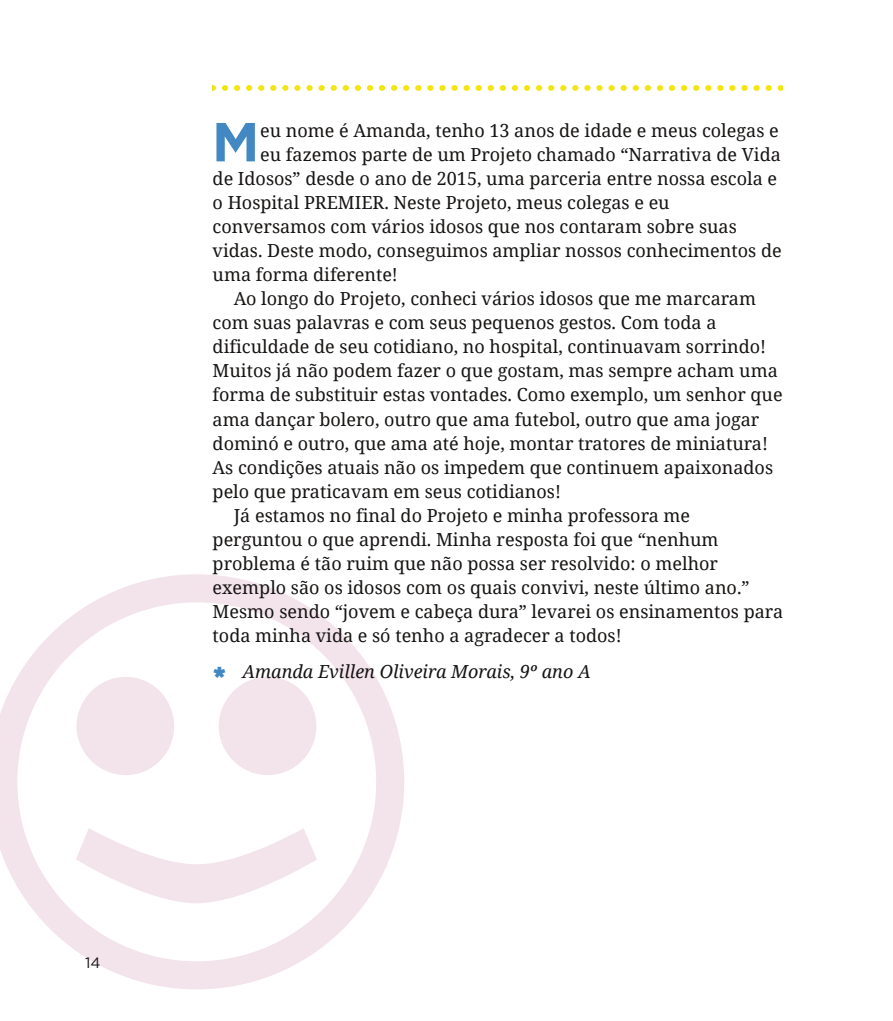
<style>
.page{position:relative;width:893px;height:1021px;background:#fff}
.page>*{position:absolute;margin:0;border:0;box-sizing:border-box;transform-origin:0 0}
.t1{font:700 54.9px "Gotham";color:#4288c3}
.t2{font:18px "Noto Serif";color:#161413}
.t3{font:italic 18px "Noto Serif";color:#161413}
.t4{font:15px "Gotham";color:#161413}
</style>
<div class="page">
<svg style="left:0;top:574px;width:404px;height:415px"></svg>
<svg style="left:213px;top:85px;width:569px;height:6px"></svg>
<svg style="left:214px;top:666px;width:12px;height:11px"></svg>
<p class="t4" style="left:85px;top:955px;width:17px">14</p>
<h1 class="t1" style="left:212px;top:117px;width:49px">M</h1>
<p class="t2" style="left:260px;top:118px;width:520px">eu nome é Amanda, tenho 13 anos de idade e meus colegas e</p>
<p class="t2" style="left:260px;top:142px;width:522px">eu fazemos parte de um Projeto chamado “Narrativa de Vida</p>
<p class="t2" style="left:213px;top:166px;width:566px">de Idosos” desde o ano de 2015, uma parceria entre nossa escola e</p>
<p class="t2" style="left:213px;top:190px;width:459px">o Hospital PREMIER. Neste Projeto, meus colegas e eu</p>
<p class="t2" style="left:213px;top:214px;width:526px">conversamos com vários idosos que nos contaram sobre suas</p>
<p class="t2" style="left:213px;top:238px;width:571px">vidas. Deste modo, conseguimos ampliar nossos conhecimentos de</p>
<p class="t2" style="left:213px;top:262px;width:187px">uma forma diferente!</p>
<p class="t2" style="left:234px;top:286px;width:524px">Ao longo do Projeto, conheci vários idosos que me marcaram</p>
<p class="t2" style="left:213px;top:310px;width:505px">com suas palavras e com seus pequenos gestos. Com toda a</p>
<p class="t2" style="left:213px;top:334px;width:555px">dificuldade de seu cotidiano, no hospital, continuavam sorrindo!</p>
<p class="t2" style="left:213px;top:358px;width:567px">Muitos já não podem fazer o que gostam, mas sempre acham uma</p>
<p class="t2" style="left:213px;top:382px;width:571px">forma de substituir estas vontades. Como exemplo, um senhor que</p>
<p class="t2" style="left:213px;top:406px;width:548px">ama dançar bolero, outro que ama futebol, outro que ama jogar</p>
<p class="t2" style="left:213px;top:430px;width:557px">dominó e outro, que ama até hoje, montar tratores de miniatura!</p>
<p class="t2" style="left:213px;top:454px;width:562px">As condições atuais não os impedem que continuem apaixonados</p>
<p class="t2" style="left:213px;top:478px;width:350px">pelo que praticavam em seus cotidianos!</p>
<p class="t2" style="left:234px;top:502px;width:458px">Já estamos no final do Projeto e minha professora me</p>
<p class="t2" style="left:213px;top:526px;width:507px">perguntou o que aprendi. Minha resposta foi que “nenhum</p>
<p class="t2" style="left:213px;top:550px;width:507px">problema é tão ruim que não possa ser resolvido: o melhor</p>
<p class="t2" style="left:213px;top:574px;width:538px">exemplo são os idosos com os quais convivi, neste último ano.”</p>
<p class="t2" style="left:213px;top:598px;width:572px">Mesmo sendo “jovem e cabeça dura” levarei os ensinamentos para</p>
<p class="t2" style="left:213px;top:622px;width:411px">toda minha vida e só tenho a agradecer a todos!</p>
<p class="t3" style="left:242px;top:658px;width:350px">Amanda Evillen Oliveira Morais, 9º ano A</p>
</div>
